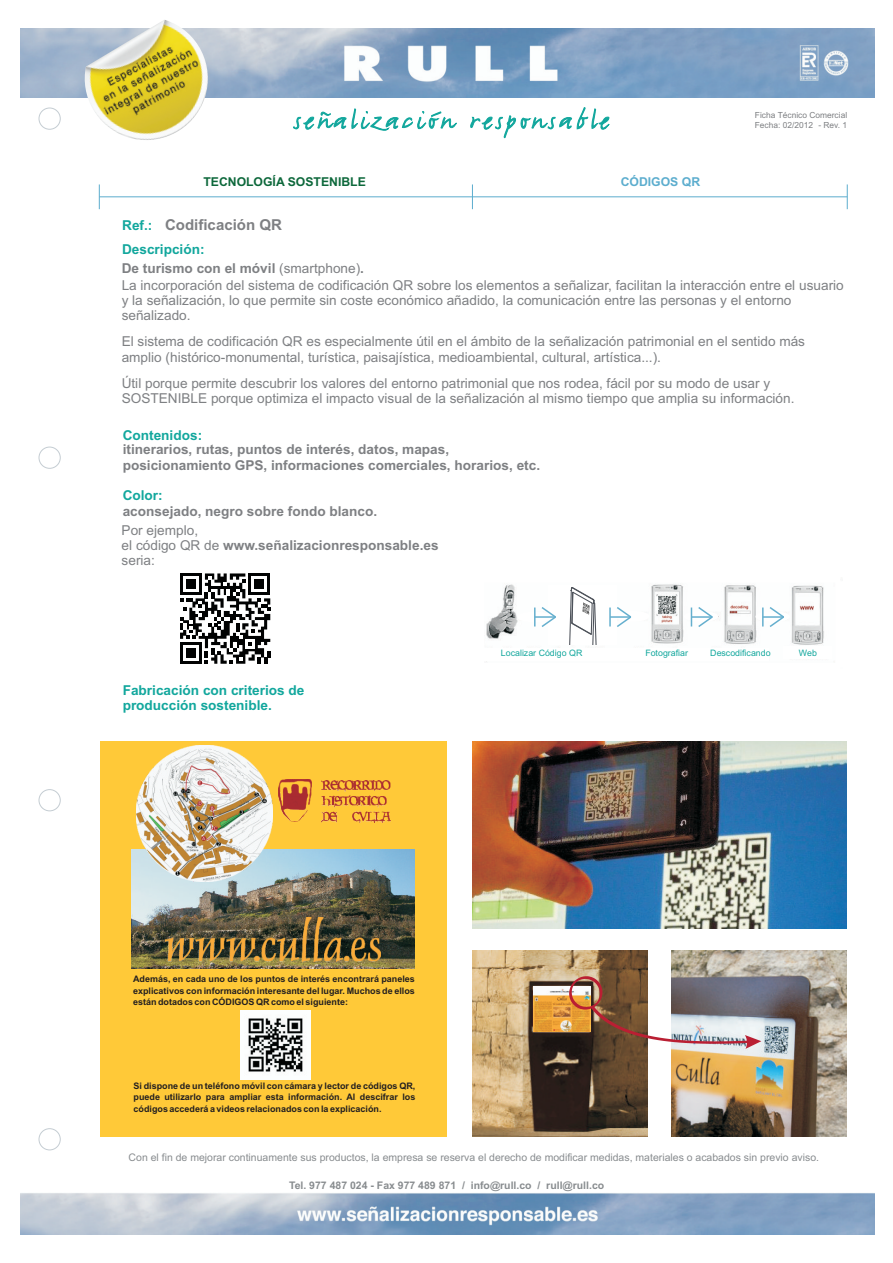
<style>
.page{position:relative;width:893px;height:1263px;background:#fff}
.page>*{position:absolute;margin:0;border:0;box-sizing:border-box;transform-origin:0 0}
.t1{font:700 15px "Arial";color:#7e8083}
.t2{font:13.65px/15.3px "Arial";color:#7e8083}
.t3{font:700 13.65px/15.3px "Arial";color:#7e8083}
.t4{font:700 13.65px/15.3px "Arial";color:#12a79d}
.t5{font:700 12.15px "Arial";color:#0d683b}
.t6{font:700 12.15px "Arial";color:#5cadce}
.t7{font:10.5px "Arial";color:#888c8f}
.t8{font:700 10.5px "Arial";color:#888c8f}
.t9{font:700 9px/11.6px "Arial";color:#231f20;text-align:justify}
.t10{font:8.85px "Arial";color:#12a79d}
.t11{font:8.4px/9.4px "Arial";color:#7e8083}
.s1{font-size:13.65px;color:#12a79d}
.s2{font-weight:700}
.s3{font-weight:400}
</style>
<div class="page">
<img style="left:672px;top:951px;width:175px;height:185px">
<hr style="left:99px;top:196px;width:748px;height:1px;background:#5cadce">
<svg style="left:847px;top:184px;width:1px;height:25px"></svg>
<svg style="left:99px;top:184px;width:1px;height:25px"></svg>
<svg style="left:472px;top:184px;width:1px;height:25px"></svg>
<div style="left:100px;top:741px;width:346px;height:395px;background:#ffc938"></div>
<img style="left:472px;top:741px;width:374px;height:187px">
<img style="left:472px;top:951px;width:175px;height:185px">
<img style="left:533px;top:986px;width:36px;height:46px">
<img style="left:569px;top:976px;width:192px;height:73px">
<img style="left:132px;top:849px;width:282px;height:120px">
<img style="left:136px;top:745px;width:136px;height:136px">
<img style="left:278px;top:779px;width:34px;height:43px">
<img style="left:321px;top:780px;width:69px;height:43px">
<img style="left:165px;top:918px;width:215px;height:43px">
<img style="left:241px;top:1010px;width:69px;height:70px">
<svg style="left:486px;top:584px;width:349px;height:78px"></svg>
<div style="left:783px;top:647px;width:48px;height:12px;background:#fff"></div>
<img style="left:20px;top:28px;width:854px;height:69px">
<img style="left:20px;top:1193px;width:854px;height:42px">
<svg style="left:293px;top:109px;width:164px;height:22px"></svg>
<svg style="left:470px;top:107px;width:140px;height:31px"></svg>
<div style="left:39px;top:447px;width:22px;height:22px;border:1px solid #c4ccd2;border-radius:50%"></div>
<div style="left:39px;top:789px;width:21px;height:22px;border:1px solid #c4ccd2;border-radius:50%"></div>
<div style="left:39px;top:1128px;width:21px;height:22px;border:1px solid #c4ccd2;border-radius:50%"></div>
<img style="left:80px;top:20px;width:135px;height:120px">
<div style="left:39px;top:108px;width:21px;height:21px;border:1px solid #c4ccd2;border-radius:50%"></div>
<svg style="left:180px;top:573px;width:90px;height:91px"></svg>
<p class="t5" style="left:203px;top:177px;width:164px">TECNOLOGÍA SOSTENIBLE</p>
<p class="t6" style="left:621px;top:177px;width:81px">CÓDIGOS QR</p>
<p class="t1" style="left:122px;top:219px;width:161px"><span class="s1">Ref.:</span> Codificación QR</p>
<p class="t4" style="left:122px;top:243px;width:84px">Descripción:</p>
<p class="t11" style="left:755px;top:112px;width:94px">Ficha Técnico Comercial<br>Fecha: 02/2012 - Rev. 1</p>
<p class="t2" style="left:122px;top:261px;width:724px;line-height:17.1px"><span class="s2">De turismo con el móvil</span> (smartphone)<span class="s2">.<br></span>La incorporación del sistema de codificación QR sobre los elementos a señalizar, facilitan la interacción entre el usuario</p>
<p class="t2" style="left:122px;top:294px;width:671px">y la señalización, lo que permite sin coste económico añadido, la comunicación entre las personas y el entorno señalizado.</p>
<p class="t2" style="left:122px;top:335px;width:685px">El sistema de codificación QR es especialmente útil en el ámbito de la señalización patrimonial en el sentido más amplio (histórico-monumental, turística, paisajística, medioambiental, cultural, artística...).</p>
<p class="t2" style="left:122px;top:376px;width:674px">Útil porque permite descubrir los valores del entorno patrimonial que nos rodea, fácil por su modo de usar y<br>SOSTENIBLE porque optimiza el impacto visual de la señalización al mismo tiempo que amplia su información.</p>
<p class="t4" style="left:123px;top:429px;width:81px">Contenidos:</p>
<p class="t3" style="left:123px;top:443px;width:419px">itinerarios, rutas, puntos de interés, datos, mapas, posicionamiento GPS, informaciones comerciales, horarios, etc.</p>
<p class="t4" style="left:123px;top:488px;width:42px">Color:</p>
<p class="t3" style="left:123px;top:505px;width:256px">aconsejado, negro sobre fondo blanco.</p>
<p class="t3" style="left:122px;top:523px;width:318px"><span class="s3">Por ejemplo,<br>el código QR de</span> www.señalizacionresponsable.es <span class="s3">seria:</span></p>
<p class="t4" style="left:123px;top:684px;width:183px">Fabricación con criterios de producción sostenible.</p>
<p class="t10" style="left:501px;top:650px;width:83px">Localizar Código QR</p>
<p class="t10" style="left:645px;top:650px;width:44px">Fotografiar</p>
<p class="t10" style="left:710px;top:650px;width:62px">Descodificando</p>
<p class="t10" style="left:799px;top:650px;width:20px">Web</p>
<p class="t9" style="left:133px;top:974px;width:283px">Además, en cada uno de los puntos de interés encontrará paneles explicativos con información interesante del lugar. Muchos de ellos están dotados con CÓDIGOS QR como el siguiente:</p>
<p class="t9" style="left:133px;top:1080px;width:283px">Si dispone de un teléfono móvil con cámara y lector de códigos QR, puede utilizarlo para ampliar esta información. Al descifrar los códigos accederá a videos relacionados con la explicación.</p>
<p class="t7" style="left:129px;top:1153px;width:692px">Con el fin de mejorar continuamente sus productos, la empresa se reserva el derecho de modificar medidas, materiales o acabados sin previo aviso.</p>
<p class="t8" style="left:289px;top:1181px;width:317px">Tel. 977 487 024 - Fax 977 489 871 / info@rull.co / rull@rull.co</p>
</div>
